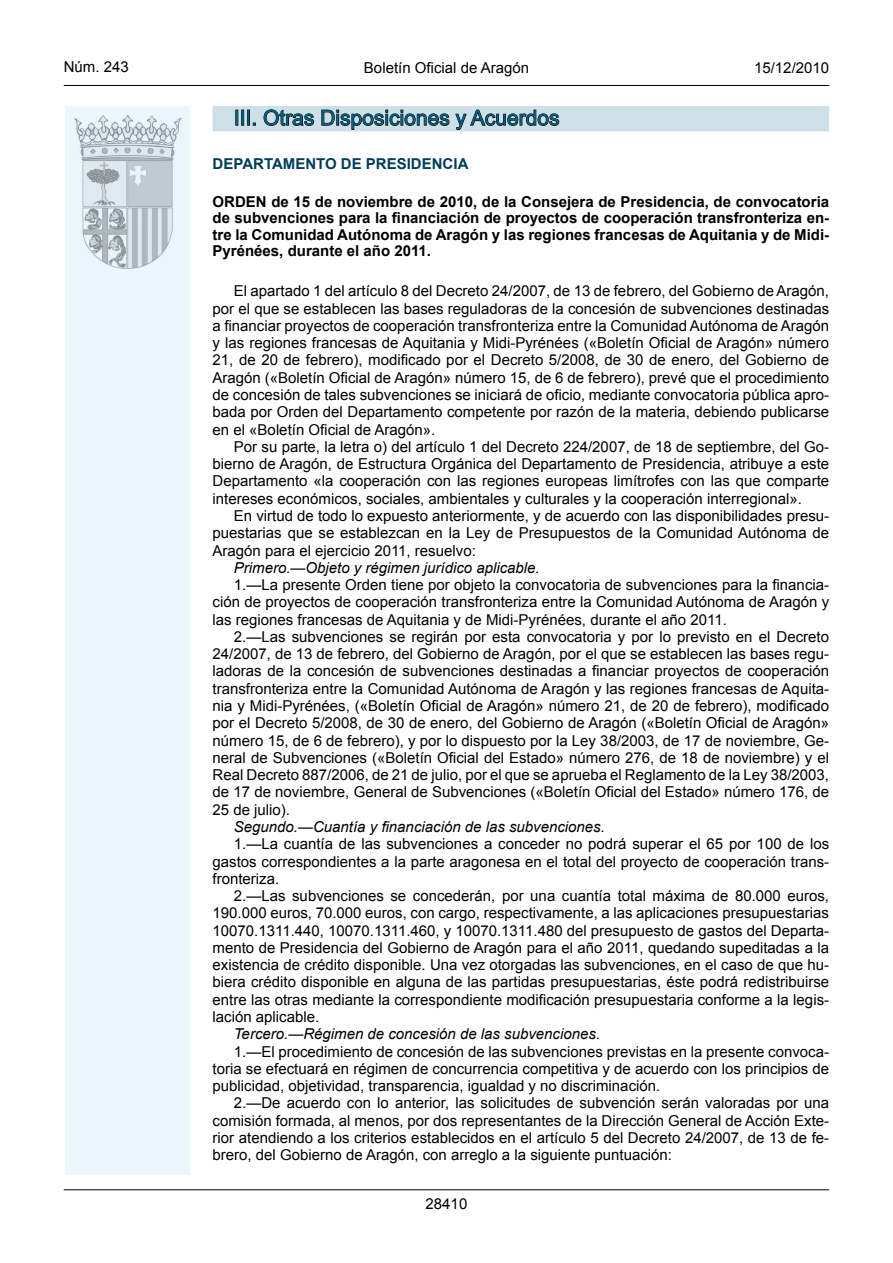
<style>
.page{position:relative;width:893px;height:1263px;background:#fff}
.page>*{position:absolute;margin:0;border:0;box-sizing:border-box;transform-origin:0 0}
.t1{font:21px "Arial";color:#005e7c}
.t2{font:15px/17.2px "Arial";color:#000;text-align:justify}
.t3{font:700 15px/16.5px "Arial";color:#000;text-align:justify}
.t4{font:italic 15px "Arial";color:#000}
.t5{font:700 15px "Arial";color:#003e5c}
</style>
<div class="page">
<hr style="left:64px;top:85px;width:765px;height:1px;background:#000">
<div style="left:64px;top:105px;width:127px;height:1071px;background:#ebf6fc;border:2px solid #fff"></div>
<img style="left:75px;top:115px;width:106px;height:153px">
<hr style="left:64px;top:1189px;width:765px;height:1px;background:#000">
<div style="left:213px;top:106px;width:616px;height:25px;background:#cedfe7"></div>
<svg style="left:236px;top:110px;width:19px;height:15px"></svg>
<svg style="left:263px;top:109px;width:51px;height:17px"></svg>
<svg style="left:321px;top:109px;width:238px;height:21px"></svg>
<p class="t2" style="left:64px;top:59px;width:67px">Núm. 243</p>
<p class="t2" style="left:364px;top:59px;width:167px">Boletín Oficial de Aragón</p>
<p class="t2" style="left:754px;top:59px;width:77px">15/12/2010</p>
<h1 class="t1" style="left:234px;top:104px;width:327px">III. Otras Disposiciones y Acuerdos</h1>
<p class="t5" style="left:213px;top:154px;width:257px">DEPARTAMENTO DE PRESIDENCIA</p>
<p class="t3" style="left:213px;top:194px;width:618px">ORDEN de 15 de noviembre de 2010, de la Consejera de Presidencia, de convocatoria de subvenciones para la financiación de proyectos de cooperación transfronteriza en&shy;tre la Comunidad Autónoma de Aragón y las regiones francesas de Aquitania y de Midi-Pyrénées, durante el año 2011.</p>
<p class="t2" style="left:213px;top:283px;width:618px;text-indent:21px">El apartado 1 del artículo 8 del Decreto 24/2007, de 13 de febrero, del Gobierno de Aragón, por el que se establecen las bases reguladoras de la concesión de subvenciones destinadas a financiar proyectos de cooperación transfronteriza entre la Comunidad Autónoma de Aragón y las regiones francesas de Aquitania y Midi-Pyrénées («Boletín Oficial de Aragón» número 21, de 20 de febrero), modificado por el Decreto 5/2008, de 30 de enero, del Gobierno de Aragón («Boletín Oficial de Aragón» número 15, de 6 de febrero), prevé que el procedimiento de concesión de tales subvenciones se iniciará de oficio, mediante convocatoria pública apro&shy;bada por Orden del Departamento competente por razón de la materia, debiendo publicarse en el «Boletín Oficial de Aragón».</p>
<p class="t2" style="left:213px;top:438px;width:618px;text-indent:21px">Por su parte, la letra o) del artículo 1 del Decreto 224/2007, de 18 de septiembre, del Go&shy;bierno de Aragón, de Estructura Orgánica del Departamento de Presidencia, atribuye a este Departamento «la cooperación con las regiones europeas limítrofes con las que comparte intereses económicos, sociales, ambientales y culturales y la cooperación interregional».</p>
<p class="t2" style="left:213px;top:507px;width:618px;text-indent:21px">En virtud de todo lo expuesto anteriormente, y de acuerdo con las disponibilidades presu&shy;puestarias que se establezcan en la Ley de Presupuestos de la Comunidad Autónoma de Aragón para el ejercicio 2011, resuelvo:</p>
<p class="t4" style="left:234px;top:558px;width:307px">Primero.—Objeto y régimen jurídico aplicable.</p>
<p class="t2" style="left:213px;top:576px;width:618px;text-indent:21px">1.—La presente Orden tiene por objeto la convocatoria de subvenciones para la financia&shy;ción de proyectos de cooperación transfronteriza entre la Comunidad Autónoma de Aragón y las regiones francesas de Aquitania y de Midi-Pyrénées, durante el año 2011.</p>
<p class="t2" style="left:213px;top:628px;width:618px;text-indent:21px">2.—Las subvenciones se regirán por esta convocatoria y por lo previsto en el Decreto 24/2007, de 13 de febrero, del Gobierno de Aragón, por el que se establecen las bases regu&shy;ladoras de la concesión de subvenciones destinadas a financiar proyectos de cooperación transfronteriza entre la Comunidad Autónoma de Aragón y las regiones francesas de Aquita&shy;nia y Midi-Pyrénées, («Boletín Oficial de Aragón» número 21, de 20 de febrero), modificado por el Decreto 5/2008, de 30 de enero, del Gobierno de Aragón («Boletín Oficial de Aragón» número 15, de 6 de febrero), y por lo dispuesto por la Ley 38/2003, de 17 de noviembre, Ge&shy;neral de Subvenciones («Boletín Oficial del Estado» número 276, de 18 de noviembre) y el Real Decreto 887/2006, de 21 de julio, por el que se aprueba el Reglamento de la Ley 38/2003, de 17 de noviembre, General de Subvenciones («Boletín Oficial del Estado» número 176, de 25 de julio).</p>
<p class="t4" style="left:234px;top:817px;width:373px">Segundo.—Cuantía y financiación de las subvenciones.</p>
<p class="t2" style="left:213px;top:835px;width:618px;text-indent:21px">1.—La cuantía de las subvenciones a conceder no podrá superar el 65 por 100 de los gastos correspondientes a la parte aragonesa en el total del proyecto de cooperación trans&shy;fronteriza.</p>
<p class="t2" style="left:213px;top:887px;width:618px;text-indent:21px">2.—Las subvenciones se concederán, por una cuantía total máxima de 80.000 euros, 190.000 euros, 70.000 euros, con cargo, respectivamente, a las aplicaciones presupuestarias 10070.1311.440, 10070.1311.460, y 10070.1311.480 del presupuesto de gastos del Departa&shy;mento de Presidencia del Gobierno de Aragón para el año 2011, quedando supeditadas a la existencia de crédito disponible. Una vez otorgadas las subvenciones, en el caso de que hu&shy;biera crédito disponible en alguna de las partidas presupuestarias, éste podrá redistribuirse entre las otras mediante la correspondiente modificación presupuestaria conforme a la legis&shy;lación aplicable.</p>
<p class="t4" style="left:234px;top:1024px;width:368px">Tercero.—Régimen de concesión de las subvenciones.</p>
<p class="t2" style="left:213px;top:1043px;width:618px;text-indent:21px">1.—El procedimiento de concesión de las subvenciones previstas en la presente convoca&shy;toria se efectuará en régimen de concurrencia competitiva y de acuerdo con los principios de publicidad, objetividad, transparencia, igualdad y no discriminación.</p>
<p class="t2" style="left:213px;top:1095px;width:618px;text-indent:21px">2.—De acuerdo con lo anterior, las solicitudes de subvención serán valoradas por una comisión formada, al menos, por dos representantes de la Dirección General de Acción Exte&shy;rior atendiendo a los criterios establecidos en el artículo 5 del Decreto 24/2007, de 13 de fe&shy;brero, del Gobierno de Aragón, con arreglo a la siguiente puntuación:</p>
<p class="t2" style="left:426px;top:1195px;width:43px">28410</p>
</div>
